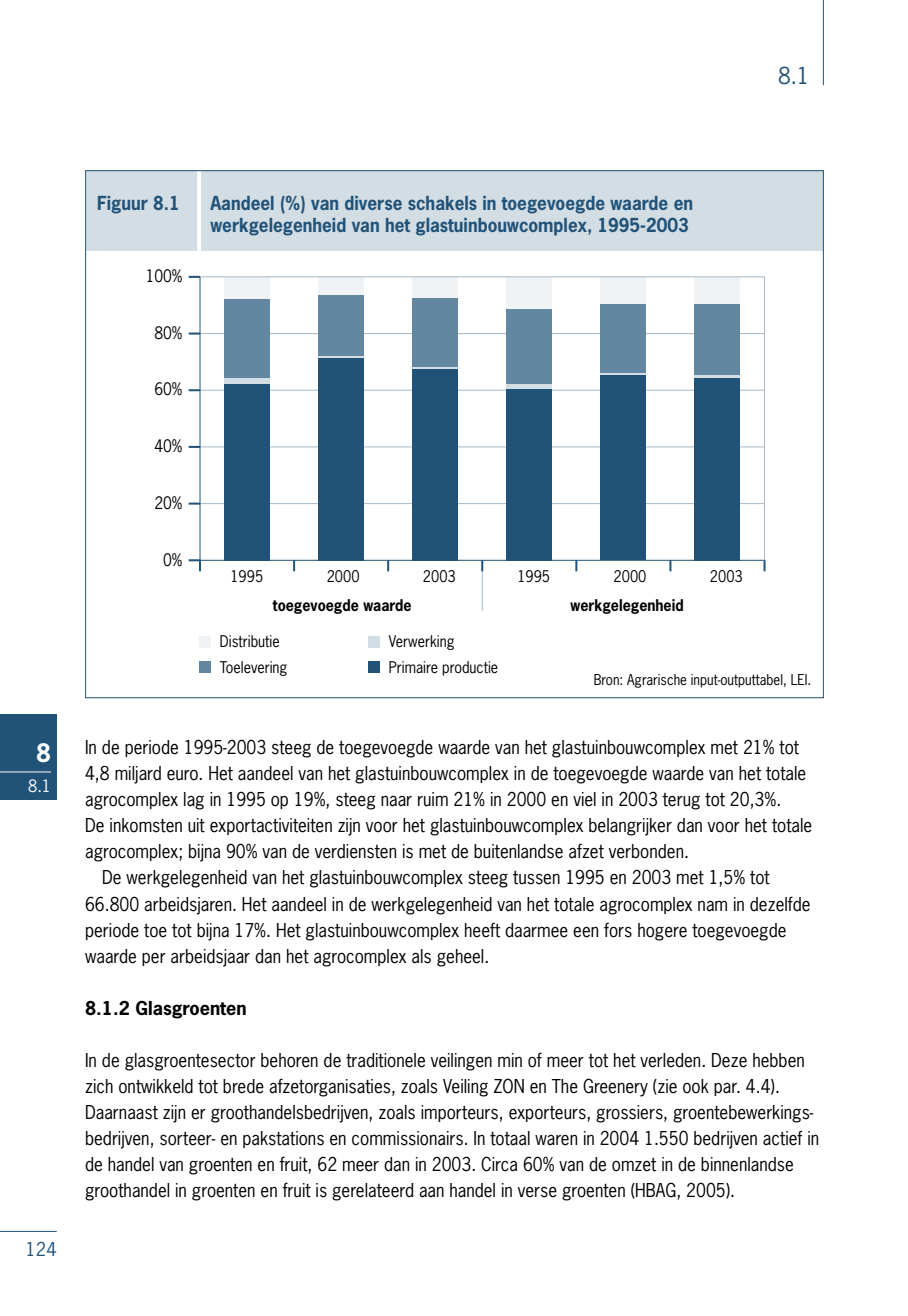
<style>
.page{position:relative;width:908px;height:1316px;background:#fff}
.page>*{position:absolute;margin:0;border:0;box-sizing:border-box;transform-origin:0 0}
.t1{font:700 24px "News Gothic Std";color:#fff}
.t2{font:22px "News Gothic Std";color:#215379}
.t3{font:700 18.2px/22.2px "News Gothic Std";color:#215379;scale:.94 1}
.t4{font:18px/26px "News Gothic Std";color:#000;scale:.95 1}
.t5{font:700 18px "News Gothic Std";color:#000}
.t6{font:18px "News Gothic Std";color:#215379}
.t7{font:16.2px "News Gothic Std";color:#000;scale:.94 1}
.t8{font:16px "News Gothic Std";color:#fff}
.t9{font:15.2px/25.6px "News Gothic Std";color:#000;scale:.94 1}
.t10{font:700 15.2px "News Gothic Std";color:#000;scale:.94 1}
.t11{font:14.2px "News Gothic Std";color:#000;scale:.94 1}
</style>
<div class="page">
<div style="left:0;top:714px;width:57px;height:85px;background:#215379"></div>
<hr style="left:822px;top:0;width:1px;height:85px;background:#215379">
<hr style="left:0;top:1230px;width:57px;height:1px;background:#215379">
<hr style="left:0;top:771px;width:51px;height:1px;background:#fff">
<div style="left:224px;top:277px;width:45px;height:22px;background:#eff3f6"></div>
<div style="left:318px;top:277px;width:45px;height:18px;background:#eff3f6"></div>
<div style="left:412px;top:277px;width:45px;height:21px;background:#eff3f6"></div>
<div style="left:506px;top:277px;width:45px;height:32px;background:#eff3f6"></div>
<div style="left:600px;top:277px;width:45px;height:27px;background:#eff3f6"></div>
<div style="left:694px;top:277px;width:45px;height:27px;background:#eff3f6"></div>
<hr style="left:200px;top:503px;width:564px;height:1px;background:#a6bac9">
<hr style="left:200px;top:446px;width:564px;height:1px;background:#a6bac9">
<hr style="left:200px;top:390px;width:564px;height:1px;background:#a6bac9">
<hr style="left:200px;top:333px;width:564px;height:1px;background:#a6bac9">
<hr style="left:200px;top:276px;width:564px;height:1px;background:#a6bac9">
<hr style="left:481px;top:560px;width:1px;height:51px;background:#a6bac9">
<hr style="left:763px;top:277px;width:1px;height:283px;background:#a6bac9">
<div style="left:86px;top:171px;width:737px;height:80px;background:#d3dde4"></div>
<hr style="left:197px;top:171px;width:4px;height:80px;background:#fff">
<svg style="left:293px;top:560px;width:2px;height:11px"></svg>
<svg style="left:387px;top:560px;width:2px;height:11px"></svg>
<svg style="left:481px;top:560px;width:2px;height:11px"></svg>
<svg style="left:575px;top:560px;width:2px;height:11px"></svg>
<svg style="left:669px;top:560px;width:2px;height:11px"></svg>
<svg style="left:763px;top:560px;width:2px;height:11px"></svg>
<svg style="left:188px;top:559px;width:13px;height:12px"></svg>
<svg style="left:188px;top:502px;width:11px;height:2px"></svg>
<svg style="left:188px;top:446px;width:11px;height:2px"></svg>
<svg style="left:188px;top:389px;width:11px;height:2px"></svg>
<svg style="left:188px;top:332px;width:11px;height:2px"></svg>
<svg style="left:188px;top:276px;width:12px;height:2px"></svg>
<div style="left:224px;top:299px;width:45px;height:80px;background:#6487a1"></div>
<div style="left:318px;top:295px;width:45px;height:61px;background:#6487a1"></div>
<div style="left:412px;top:298px;width:45px;height:69px;background:#6487a1"></div>
<div style="left:506px;top:309px;width:45px;height:75px;background:#6487a1"></div>
<div style="left:600px;top:304px;width:45px;height:69px;background:#6487a1"></div>
<div style="left:694px;top:304px;width:45px;height:71px;background:#6487a1"></div>
<div style="left:224px;top:379px;width:45px;height:5px;background:#d3dde4"></div>
<hr style="left:318px;top:356px;width:45px;height:2px;background:#d3dde4">
<hr style="left:412px;top:367px;width:45px;height:2px;background:#d3dde4">
<div style="left:506px;top:384px;width:45px;height:5px;background:#d3dde4"></div>
<hr style="left:600px;top:373px;width:45px;height:2px;background:#d3dde4">
<hr style="left:694px;top:375px;width:45px;height:3px;background:#d3dde4">
<div style="left:224px;top:384px;width:45px;height:176px;background:#215379"></div>
<div style="left:318px;top:358px;width:45px;height:202px;background:#215379"></div>
<div style="left:412px;top:369px;width:45px;height:191px;background:#215379"></div>
<div style="left:506px;top:389px;width:45px;height:171px;background:#215379"></div>
<div style="left:600px;top:375px;width:45px;height:185px;background:#215379"></div>
<div style="left:694px;top:378px;width:45px;height:182px;background:#215379"></div>
<hr style="left:200px;top:559px;width:564px;height:1px;background:#215379">
<hr style="left:199px;top:277px;width:1px;height:283px;background:#215379">
<div style="left:368px;top:635px;width:12px;height:12px;background:#d3dde4"></div>
<div style="left:368px;top:661px;width:12px;height:12px;background:#215379"></div>
<div style="left:199px;top:636px;width:12px;height:11px;background:#eff3f6"></div>
<div style="left:199px;top:661px;width:12px;height:12px;background:#6487a1"></div>
<p class="t2" style="left:777px;top:62px;width:33px">8.1</p>
<h1 class="t1" style="left:36px;top:736px;width:16px">8</h1>
<p class="t8" style="left:28px;top:775px;width:24px">8.1</p>
<p class="t6" style="left:26px;top:1237px;width:33px">124</p>
<p class="t3" style="left:97px;top:191px;width:89px">Figuur 8.1</p>
<p class="t3" style="left:210px;top:191px;width:514px">Aandeel (%) van diverse schakels in toegevoegde waarde en werkgelegenheid van het glastuinbouwcomplex, 1995-2003</p>
<p class="t7" style="left:146px;top:265px;width:41px">100%</p>
<p class="t7" style="left:154px;top:322px;width:31px">80%</p>
<p class="t7" style="left:154px;top:379px;width:31px">60%</p>
<p class="t7" style="left:154px;top:435px;width:31px">40%</p>
<p class="t7" style="left:154px;top:492px;width:31px">20%</p>
<p class="t7" style="left:163px;top:549px;width:22px">0%</p>
<p class="t9" style="left:230px;top:563px;width:36px">1995</p>
<p class="t9" style="left:326px;top:563px;width:36px">2000</p>
<p class="t9" style="left:423px;top:563px;width:36px">2003</p>
<p class="t9" style="left:517px;top:563px;width:36px">1995</p>
<p class="t9" style="left:613px;top:563px;width:36px">2000</p>
<p class="t9" style="left:709px;top:563px;width:36px">2003</p>
<p class="t10" style="left:273px;top:594px;width:149px">toegevoegde waarde</p>
<p class="t10" style="left:570px;top:594px;width:122px">werkgelegenheid</p>
<p class="t9" style="left:220px;top:628px;width:73px">Distributie<br>Toelevering</p>
<p class="t9" style="left:389px;top:628px;width:118px">Verwerking<br>Primaire productie</p>
<p class="t11" style="left:593px;top:670px;width:233px">Bron: Agrarische input-outputtabel, LEI.</p>
<p class="t4" style="left:85px;top:734px;width:752px">In de periode 1995-2003 steeg de toegevoegde waarde van het glastuinbouwcomplex met 21% tot</p>
<p class="t4" style="left:85px;top:760px;width:760px">4,8 miljard euro. Het aandeel van het glastuinbouwcomplex in de toegevoegde waarde van het totale</p>
<p class="t4" style="left:85px;top:786px;width:734px">agrocomplex lag in 1995 op 19%, steeg naar ruim 21% in 2000 en viel in 2003 terug tot 20,3%.</p>
<p class="t4" style="left:85px;top:812px;width:766px">De inkomsten uit exportactiviteiten zijn voor het glastuinbouwcomplex belangrijker dan voor het totale</p>
<p class="t4" style="left:85px;top:838px;width:637px">agrocomplex; bijna 90% van de verdiensten is met de buitenlandse afzet verbonden.</p>
<p class="t4" style="left:102px;top:864px;width:703px">De werkgelegenheid van het glastuinbouwcomplex steeg tussen 1995 en 2003 met 1,5% tot</p>
<p class="t4" style="left:85px;top:890px;width:764px">66.800 arbeidsjaren. Het aandeel in de werkgelegenheid van het totale agrocomplex nam in dezelfde</p>
<p class="t4" style="left:85px;top:916px;width:739px">periode toe tot bijna 17%. Het glastuinbouwcomplex heeft daarmee een fors hogere toegevoegde</p>
<p class="t4" style="left:85px;top:942px;width:427px">waarde per arbeidsjaar dan het agrocomplex als geheel.</p>
<p class="t5" style="left:85px;top:995px;width:163px">8.1.2 Glasgroenten</p>
<p class="t4" style="left:85px;top:1046px;width:774px">In de glasgroentesector behoren de traditionele veilingen min of meer tot het verleden. Deze hebben zich ontwikkeld tot brede afzetorganisaties, zoals Veiling ZON en The Greenery (zie ook par. 4.4).<br>Daarnaast zijn er groothandelsbedrijven, zoals importeurs, exporteurs, grossiers, groentebewerkings&shy;bedrijven, sorteer- en pakstations en commissionairs. In totaal waren in 2004 1.550 bedrijven actief in de handel van groenten en fruit, 62 meer dan in 2003. Circa 60% van de omzet in de binnenlandse groothandel in groenten en fruit is gerelateerd aan handel in verse groenten (HBAG, 2005).</p>
</div>
